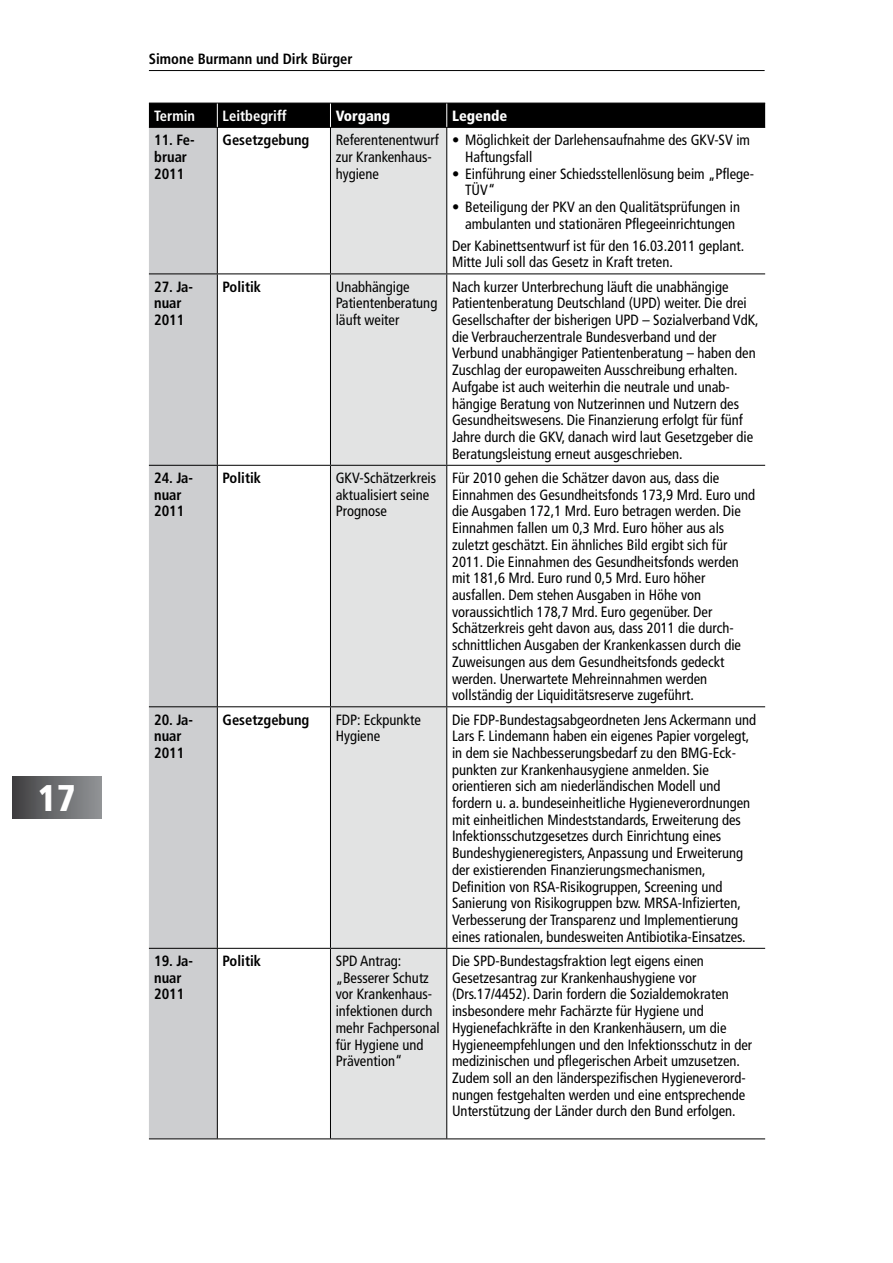
<style>
.page{position:relative;width:893px;height:1263px;background:#fff}
.page>*{position:absolute;margin:0;border:0;box-sizing:border-box;transform-origin:0 0}
.t1{font:900 condensed 37.2px "Frutiger";color:#fff}
.t2{font:condensed 14.85px/16.6px "Frutiger";color:#000}
.t3{font:700 condensed 14.85px/16.6px "Frutiger";color:#000}
.t4{font:700 condensed 14.85px "Frutiger";color:#fff}
.t5{font:900 condensed 14.85px "Frutiger";color:#fff}
</style>
<div class="page">
<hr style="left:149px;top:70px;width:616px;height:1px;background:#000">
<hr style="left:12px;top:776px;width:2px;height:42px;background:#3d3c3e">
<hr style="left:14px;top:776px;width:2px;height:42px;background:#3f3e40">
<hr style="left:16px;top:776px;width:1px;height:42px;background:#414042">
<hr style="left:17px;top:776px;width:2px;height:42px;background:#434244">
<hr style="left:19px;top:776px;width:2px;height:42px;background:#454446">
<hr style="left:21px;top:776px;width:1px;height:42px;background:#474648">
<hr style="left:22px;top:776px;width:2px;height:42px;background:#48484a">
<hr style="left:24px;top:776px;width:2px;height:42px;background:#4a4a4c">
<hr style="left:26px;top:776px;width:2px;height:42px;background:#4d4c4e">
<hr style="left:28px;top:776px;width:2px;height:42px;background:#504f51">
<hr style="left:30px;top:776px;width:2px;height:42px;background:#525253">
<hr style="left:32px;top:776px;width:2px;height:42px;background:#535355">
<hr style="left:34px;top:776px;width:2px;height:42px;background:#555658">
<hr style="left:36px;top:776px;width:2px;height:42px;background:#58585b">
<hr style="left:38px;top:776px;width:2px;height:42px;background:#5a5b5d">
<hr style="left:40px;top:776px;width:2px;height:42px;background:#5c5d60">
<hr style="left:42px;top:776px;width:2px;height:42px;background:#5e5f60">
<hr style="left:44px;top:776px;width:2px;height:42px;background:#606162">
<hr style="left:46px;top:776px;width:2px;height:42px;background:#616265">
<hr style="left:48px;top:776px;width:2px;height:42px;background:#636467">
<hr style="left:50px;top:776px;width:1px;height:42px;background:#646769">
<hr style="left:51px;top:776px;width:2px;height:42px;background:#67686b">
<hr style="left:53px;top:776px;width:2px;height:42px;background:#696a6c">
<hr style="left:55px;top:776px;width:2px;height:42px;background:#6a6b6d">
<hr style="left:57px;top:776px;width:2px;height:42px;background:#6c6d6f">
<hr style="left:59px;top:776px;width:2px;height:42px;background:#6d6f71">
<hr style="left:61px;top:776px;width:2px;height:42px;background:#6f7073">
<hr style="left:63px;top:776px;width:2px;height:42px;background:#717375">
<hr style="left:65px;top:776px;width:2px;height:42px;background:#737477">
<hr style="left:67px;top:776px;width:2px;height:42px;background:#747678">
<hr style="left:69px;top:776px;width:2px;height:42px;background:#76787a">
<hr style="left:71px;top:776px;width:2px;height:42px;background:#787a7c">
<hr style="left:73px;top:776px;width:2px;height:42px;background:#797b7e">
<hr style="left:75px;top:776px;width:2px;height:42px;background:#7c7d80">
<hr style="left:77px;top:776px;width:2px;height:42px;background:#7d7f81">
<hr style="left:79px;top:776px;width:1px;height:42px;background:#7f8083">
<hr style="left:80px;top:776px;width:2px;height:42px;background:#808284">
<hr style="left:82px;top:776px;width:2px;height:42px;background:#828386">
<hr style="left:84px;top:776px;width:2px;height:42px;background:#838588">
<hr style="left:86px;top:776px;width:2px;height:42px;background:#85878a">
<hr style="left:88px;top:776px;width:2px;height:42px;background:#87898b">
<hr style="left:90px;top:776px;width:2px;height:42px;background:#888a8d">
<hr style="left:92px;top:776px;width:2px;height:42px;background:#8a8c8f">
<hr style="left:94px;top:776px;width:2px;height:42px;background:#8c8e91">
<hr style="left:96px;top:776px;width:2px;height:42px;background:#8d8f92">
<hr style="left:98px;top:776px;width:2px;height:42px;background:#909294">
<hr style="left:100px;top:776px;width:2px;height:42px;background:#919395">
<hr style="left:102px;top:776px;width:1px;height:42px;background:#939598">
<div style="left:149px;top:128px;width:68px;height:1010px;background:#cdced0"></div>
<div style="left:331px;top:128px;width:115px;height:1010px;background:#e2e3e3"></div>
<hr style="left:217px;top:128px;width:1px;height:145px;background:#000">
<hr style="left:330px;top:128px;width:1px;height:145px;background:#000">
<hr style="left:446px;top:128px;width:1px;height:145px;background:#000">
<hr style="left:149px;top:273px;width:181px;height:1px;background:#000">
<hr style="left:217px;top:274px;width:1px;height:191px;background:#000">
<hr style="left:330px;top:273px;width:117px;height:1px;background:#000">
<hr style="left:330px;top:274px;width:1px;height:191px;background:#000">
<hr style="left:447px;top:273px;width:318px;height:1px;background:#000">
<hr style="left:446px;top:274px;width:1px;height:191px;background:#000">
<hr style="left:149px;top:465px;width:181px;height:1px;background:#000">
<hr style="left:217px;top:466px;width:1px;height:240px;background:#000">
<hr style="left:330px;top:465px;width:117px;height:1px;background:#000">
<hr style="left:330px;top:466px;width:1px;height:240px;background:#000">
<hr style="left:447px;top:465px;width:318px;height:1px;background:#000">
<hr style="left:446px;top:466px;width:1px;height:240px;background:#000">
<hr style="left:149px;top:706px;width:181px;height:1px;background:#000">
<hr style="left:217px;top:707px;width:1px;height:241px;background:#000">
<hr style="left:330px;top:706px;width:117px;height:1px;background:#000">
<hr style="left:330px;top:707px;width:1px;height:241px;background:#000">
<hr style="left:447px;top:706px;width:318px;height:1px;background:#000">
<hr style="left:446px;top:707px;width:1px;height:241px;background:#000">
<hr style="left:149px;top:948px;width:181px;height:1px;background:#000">
<hr style="left:217px;top:949px;width:1px;height:189px;background:#000">
<hr style="left:330px;top:948px;width:117px;height:1px;background:#000">
<hr style="left:330px;top:949px;width:1px;height:189px;background:#000">
<hr style="left:447px;top:948px;width:318px;height:1px;background:#000">
<hr style="left:446px;top:949px;width:1px;height:189px;background:#000">
<hr style="left:149px;top:1138px;width:616px;height:1px;background:#000">
<hr style="left:149px;top:127px;width:616px;height:1px;background:#000">
<div style="left:149px;top:103px;width:616px;height:24px;background:#000"></div>
<h1 class="t1" style="left:38px;top:776px;width:39px">17</h1>
<p class="t3" style="left:149px;top:50px;width:205px">Simone Burmann und Dirk Bürger</p>
<p class="t4" style="left:154px;top:107px;width:42px">Termin</p>
<p class="t4" style="left:223px;top:107px;width:66px">Leitbegriff</p>
<p class="t5" style="left:336px;top:107px;width:56px">Vorgang</p>
<p class="t5" style="left:452px;top:107px;width:57px">Legende</p>
<p class="t3" style="left:154px;top:132px;width:42px">11. Fe&shy;bruar<br>2011</p>
<p class="t3" style="left:223px;top:132px;width:88px">Gesetzgebung</p>
<p class="t2" style="left:336px;top:132px;width:105px">Referentenentwurf zur Krankenhaus&shy;hygiene</p>
<p class="t2" style="left:465px;top:132px;width:286px;text-indent:-13px">• Möglichkeit der Darlehensaufnahme des GKV-SV im<br>Haftungsfall</p>
<p class="t2" style="left:465px;top:165px;width:290px;text-indent:-13px">• Einführung einer Schiedsstellenlösung beim „Pflege-<br>TÜV“</p>
<p class="t2" style="left:452px;top:199px;width:289px;text-align:center">• Beteiligung der PKV an den Qualitätsprüfungen in ambulanten und stationären Pflegeeinrichtungen</p>
<p class="t2" style="left:452px;top:237px;width:294px">Der Kabinettsentwurf ist für den 16.03.2011 geplant.<br>Mitte Juli soll das Gesetz in Kraft treten.</p>
<p class="t3" style="left:154px;top:278px;width:40px">27. Ja&shy;nuar<br>2011</p>
<p class="t3" style="left:223px;top:278px;width:40px">Politik</p>
<p class="t2" style="left:336px;top:278px;width:103px">Unabhängige<br>Patientenberatung läuft weiter</p>
<p class="t2" style="left:452px;top:278px;width:308px">Nach kurzer Unterbrechung läuft die unabhängige Patientenberatung Deutschland (UPD) weiter. Die drei Gesellschafter der bisherigen UPD – Sozialverband VdK, die Verbraucherzentrale Bundesverband und der Verbund unabhängiger Patientenberatung – haben den Zuschlag der europaweiten Ausschreibung erhalten.<br>Aufgabe ist auch weiterhin die neutrale und unab&shy;hängige Beratung von Nutzerinnen und Nutzern des Gesundheitswesens. Die Finanzierung erfolgt für fünf Jahre durch die GKV, danach wird laut Gesetzgeber die Beratungsleistung erneut ausgeschrieben.</p>
<p class="t3" style="left:154px;top:470px;width:40px">24. Ja&shy;nuar<br>2011</p>
<p class="t3" style="left:223px;top:470px;width:40px">Politik</p>
<p class="t2" style="left:336px;top:470px;width:102px">GKV-Schätzerkreis aktualisiert seine<br>Prognose</p>
<p class="t2" style="left:452px;top:470px;width:305px">Für 2010 gehen die Schätzer davon aus, dass die Einnahmen des Gesundheitsfonds 173,9 Mrd. Euro und die Ausgaben 172,1 Mrd. Euro betragen werden. Die Einnahmen fallen um 0,3 Mrd. Euro höher aus als zuletzt geschätzt. Ein ähnliches Bild ergibt sich für 2011. Die Einnahmen des Gesundheitsfonds werden mit 181,6 Mrd. Euro rund 0,5 Mrd. Euro höher ausfallen. Dem stehen Ausgaben in Höhe von voraussichtlich 178,7 Mrd. Euro gegenüber. Der Schätzerkreis geht davon aus, dass 2011 die durch&shy;schnittlichen Ausgaben der Krankenkassen durch die Zuweisungen aus dem Gesundheitsfonds gedeckt werden. Unerwartete Mehreinnahmen werden vollständig der Liquiditätsreserve zugeführt.</p>
<p class="t3" style="left:154px;top:711px;width:40px">20. Ja&shy;nuar<br>2011</p>
<p class="t3" style="left:223px;top:711px;width:88px">Gesetzgebung</p>
<p class="t2" style="left:336px;top:711px;width:87px">FDP: Eckpunkte<br>Hygiene</p>
<p class="t2" style="left:452px;top:711px;width:306px">Die FDP-Bundestagsabgeordneten Jens Ackermann und Lars F. Lindemann haben ein eigenes Papier vorgelegt, in dem sie Nachbesserungsbedarf zu den BMG-Eck&shy;punkten zur Krankenhausygiene anmelden. Sie orientieren sich am niederländischen Modell und fordern u. a. bundeseinheitliche Hygieneverordnungen mit einheitlichen Mindeststandards, Erweiterung des Infektionsschutzgesetzes durch Einrichtung eines Bundeshygieneregisters, Anpassung und Erweiterung der existierenden Finanzierungsmechanismen, Definition von RSA-Risikogruppen, Screening und Sanierung von Risikogruppen bzw. MRSA-Infizierten, Verbesserung der Transparenz und Implementierung eines rationalen, bundesweiten Antibiotika-Einsatzes.</p>
<p class="t3" style="left:154px;top:952px;width:40px">19. Ja&shy;nuar<br>2011</p>
<p class="t3" style="left:223px;top:952px;width:40px">Politik</p>
<p class="t2" style="left:336px;top:953px;width:105px">SPD Antrag: „Besserer Schutz vor Krankenhaus&shy;infektionen durch mehr Fachpersonal für Hygiene und<br>Prävention“</p>
<p class="t2" style="left:452px;top:953px;width:302px">Die SPD-Bundestagsfraktion legt eigens einen Gesetzesantrag zur Krankenhaushygiene vor (Drs.17/4452). Darin fordern die Sozialdemokraten insbesondere mehr Fachärzte für Hygiene und Hygienefachkräfte in den Krankenhäusern, um die Hygieneempfehlungen und den Infektionsschutz in der medizinischen und pflegerischen Arbeit umzusetzen.<br>Zudem soll an den länderspezifischen Hygieneverord&shy;nungen festgehalten werden und eine entsprechende Unterstützung der Länder durch den Bund erfolgen.</p>
</div>
